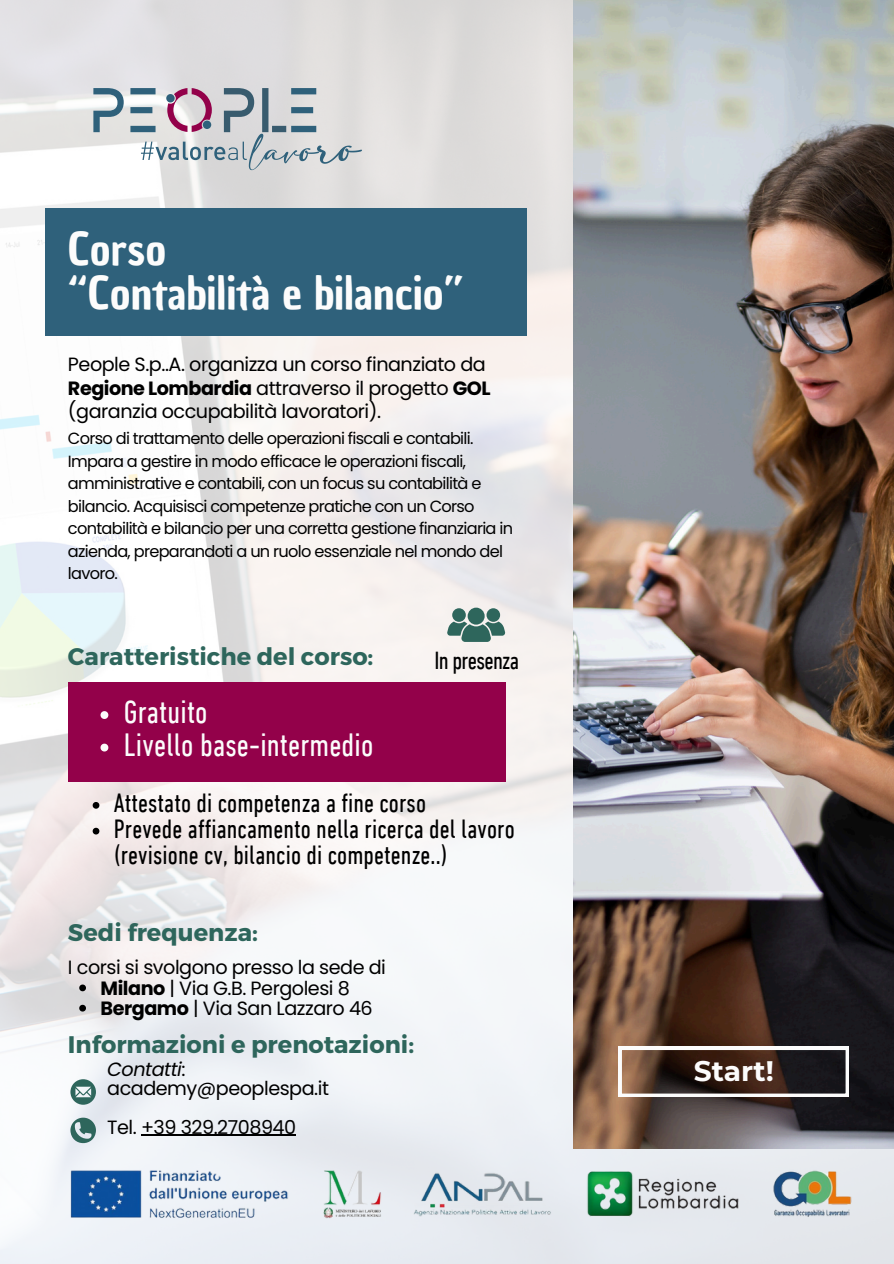
<style>
.page{position:relative;width:894px;height:1264px;background:#fff}
.page>*{position:absolute;margin:0;border:0;box-sizing:border-box;transform-origin:0 0}
.t1{font:44.25px/43.8px "Chau Philomene One";color:#fcfcfc}
.t2{font:condensed 32.85px "DIN Next LT Pro";letter-spacing:.005em;color:#fcfcfc}
.t3{font:700 28.2px "Montserrat";color:#fcfcfc}
.t4{font:condensed 26.85px/25.8px "DIN Next LT Pro";letter-spacing:.005em;color:#000}
.t5{font:condensed 25.2px "DIN Next LT Pro";letter-spacing:-.025em;color:#000}
.t6{font:700 24px "Montserrat";color:#2e665c}
.t7{font:19.2px/23.7px "Poppins";letter-spacing:-.025em;color:#000}
.t8{font:italic 19.2px "Poppins";letter-spacing:-.025em;color:#000}
.t9{font:16.2px/22.5px "Poppins";letter-spacing:-.045em;color:#000}
.s1{font-weight:700}
.s2{font-style:normal}
</style>
<div class="page">
<img style="left:0;top:0;width:893px;height:1263px">
<img style="left:573px;top:0;width:320px;height:1148px">
<svg style="left:618px;top:1046px;width:230px;height:50px;background:#55453e"></svg>
<svg style="left:93px;top:88px;width:31px;height:44px"></svg>
<svg style="left:130px;top:88px;width:232px;height:82px;background:#c3c4ca"></svg>
<div style="left:467px;top:607px;width:17px;height:17px;background:#2e665c;border-radius:50%"></div>
<div style="left:452px;top:608px;width:13px;height:14px;background:#2e665c;border-radius:50%"></div>
<div style="left:486px;top:608px;width:14px;height:14px;background:#2e665c;border-radius:50%"></div>
<svg style="left:446px;top:621px;width:59px;height:21px"></svg>
<div style="left:45px;top:209px;width:482px;height:127px;background:#2f617b"></div>
<img style="left:22px;top:1147px;width:849px;height:99px">
<div style="left:68px;top:682px;width:437px;height:99px;background:#93014a"></div>
<svg style="left:70px;top:1079px;width:26px;height:25px"></svg>
<svg style="left:70px;top:1117px;width:26px;height:29px"></svg>
<svg style="left:100px;top:711px;width:8px;height:8px"></svg>
<svg style="left:100px;top:743px;width:8px;height:8px"></svg>
<svg style="left:93px;top:802px;width:6px;height:6px"></svg>
<svg style="left:93px;top:827px;width:6px;height:7px"></svg>
<hr style="left:141px;top:1134px;width:155px;height:1px;background:#000">
<svg style="left:79px;top:984px;width:7px;height:7px"></svg>
<svg style="left:79px;top:1004px;width:7px;height:7px"></svg>
<p class="t1" style="left:68px;top:227px;width:397px">Corso<br>“Contabilità e bilancio”</p>
<p class="t7" style="left:68px;top:352px;width:424px">People S.p..A. organizza un corso finanziato da<br><span class="s1">Regione Lombardia</span> attraverso il progetto <span class="s1">GOL </span>(garanzia occupabilità lavoratori).</p>
<p class="t9" style="left:68px;top:427px;width:446px">Corso di trattamento delle operazioni fiscali e contabili.<br>Impara a gestire in modo efficace le operazioni fiscali, amministrative e contabili, con un focus su contabilità e bilancio. Acquisisci competenze pratiche con un Corso contabilità e bilancio per una corretta gestione finanziaria in azienda, preparandoti a un ruolo essenziale nel mondo del lavoro.</p>
<h3 class="t6" style="left:68px;top:640px;width:307px">Caratteristiche del corso:</h3>
<p class="t2" style="left:124px;top:698px;width:85px">Gratuito</p>
<h1 class="t2" style="left:124px;top:731px;width:251px">Livello base-intermedio</h1>
<p class="t4" style="left:114px;top:792px;width:314px">Attestato di competenza a fine corso</p>
<p class="t4" style="left:114px;top:818px;width:402px">Prevede affiancamento nella ricerca del lavoro (revisione cv, bilancio di competenze..)</p>
<h5 class="t5" style="left:434px;top:650px;width:86px">In presenza</h5>
<p class="t6" style="left:68px;top:916px;width:191px">Sedi frequenza:</p>
<p class="t7" style="left:68px;top:955px;width:319px">I corsi si svolgono presso la sede di</p>
<p class="t7" style="left:101px;top:976px;width:251px"><span class="s1">Milano</span> | Via G.B. Pergolesi 8</p>
<p class="t7" style="left:101px;top:996px;width:273px"><span class="s1">Bergamo</span> | Via San Lazzaro 46</p>
<p class="t6" style="left:68px;top:1028px;width:347px">Informazioni e prenotazioni:</p>
<h5 class="t8" style="left:107px;top:1056px;width:80px">Contatti<span class="s2">:</span></h5>
<h6 class="t7" style="left:107px;top:1076px;width:223px">academy@peoplespa.it</h6>
<p class="t7" style="left:107px;top:1115px;width:190px">Tel. +39 329.2708940</p>
<p class="t3" style="left:693px;top:1053px;width:82px">Start!</p>
</div>
